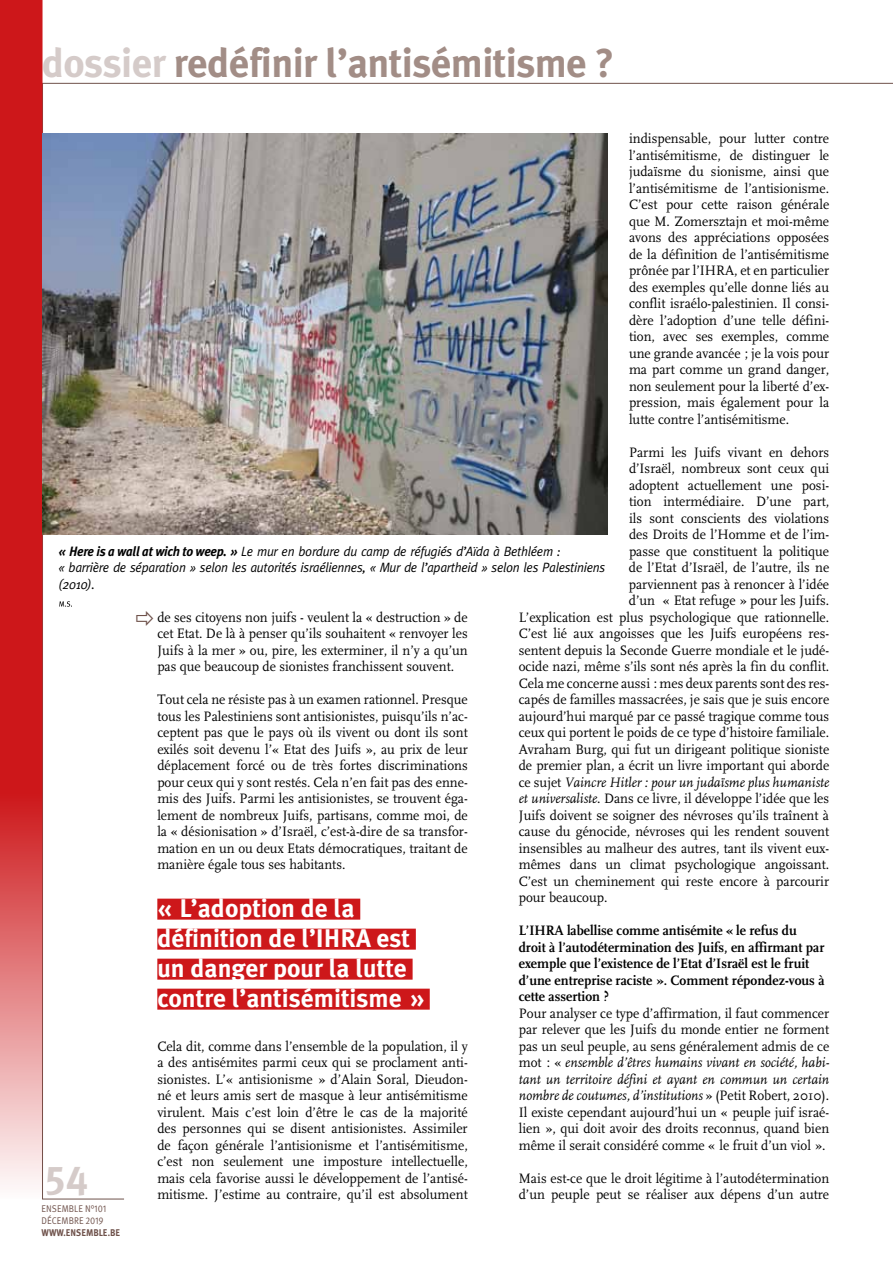
<style>
.page{position:relative;width:893px;height:1263px;background:#fff}
.page>*{position:absolute;margin:0;border:0;box-sizing:border-box;transform-origin:0 0}
.t1{font:700 40.5px "Meta Plus";letter-spacing:-.015em;color:#a28d86}
.t2{font:40.5px "Meta Plus Bold Caps";color:#d5cbc9}
.t3{font:700 25.5px/30px "Meta Plus";color:#fff}
.t4{font:14.25px/16.5px "FF Scala";color:#000;text-align:justify;scale:.95 1}
.t5{font:700 14.25px/16.5px "FF Scala";color:#000;scale:.95 1}
.t6{font:italic 14.25px "FF Scala";color:#000;scale:.95 1}
.t7{font:italic 13.5px/16.5px "Meta";letter-spacing:-.02em;color:#000;scale:.95 1}
.t8{font:9.75px/12px "Meta Pro";letter-spacing:.01em;color:#6f524b;scale:.9 1}
.t9{font:700 9.75px "Meta Plus";color:#6f524b;scale:.9 1}
.s1{color:#d5cbc9}
.s2{font-style:normal}
.s3{font-style:italic}
.s4{font-family:"Meta Plus";font-weight:700}
</style>
<div class="page">
<svg style="left:0;top:0;width:43px;height:1199px;background:#d33e40"></svg>
<img style="left:43px;top:133px;width:565px;height:401px">
<div style="left:157px;top:899px;width:203px;height:21px;background:#cd171a"></div>
<div style="left:157px;top:929px;width:259px;height:21px;background:#cd171a"></div>
<div style="left:157px;top:959px;width:256px;height:21px;background:#cd171a"></div>
<div style="left:157px;top:989px;width:273px;height:21px;background:#cd171a"></div>
<svg style="left:59px;top:601px;width:13px;height:6px"></svg>
<h1 class="t1" style="left:42px;top:39px;width:574px"><span class="s1">dossier</span> redéfinir l’antisémitisme ?</h1>
<p class="t4" style="left:629px;top:130px;width:212px">indispensable, pour lutter contre l’antisémitisme, de distinguer le judaïsme du sionisme, ainsi que l’antisémitisme de l’antisionisme.<br>C’est pour cette raison générale que M. Zomersztajn et moi-même avons des appréciations opposées de la définition de l’antisémitisme prônée par l’IHRA, et en particulier des exemples qu’elle donne liés au conflit israélo-palestinien. Il consi&shy;dère l’adoption d’une telle défini&shy;tion, avec ses exemples, comme une grande avancée ; je la vois pour ma part comme un grand danger, non seulement pour la liberté d’ex&shy;pression, mais également pour la lutte contre l’antisémitisme.</p>
<p class="t4" style="left:629px;top:444px;width:212px">Parmi les Juifs vivant en dehors</p>
<p class="t4" style="left:629px;top:460px;width:212px">d’Israël, nombreux sont ceux qui</p>
<p class="t4" style="left:629px;top:477px;width:212px">adoptent actuellement une posi-</p>
<p class="t4" style="left:629px;top:493px;width:212px">tion intermédiaire. D’une part,</p>
<p class="t4" style="left:629px;top:510px;width:212px">ils sont conscients des violations</p>
<p class="t4" style="left:629px;top:526px;width:212px">des Droits de l’Homme et de l’im-</p>
<p class="t4" style="left:629px;top:543px;width:212px">passe que constituent la politique</p>
<p class="t4" style="left:629px;top:560px;width:212px">de l’Etat d’Israël, de l’autre, ils ne</p>
<p class="t4" style="left:629px;top:576px;width:212px">parviennent pas à renoncer à l’idée</p>
<p class="t4" style="left:629px;top:593px;width:212px">d’un « Etat refuge » pour les Juifs.</p>
<p class="t4" style="left:519px;top:609px;width:328px">L’explication est plus psychologique que rationnelle.</p>
<p class="t4" style="left:519px;top:626px;width:328px">C’est lié aux angoisses que les Juifs européens res-</p>
<p class="t4" style="left:519px;top:642px;width:328px">sentent depuis la Seconde Guerre mondiale et le judé-</p>
<p class="t4" style="left:519px;top:659px;width:328px">ocide nazi, même s’ils sont nés après la fin du conflit.</p>
<p class="t4" style="left:519px;top:675px;width:328px">Cela me concerne aussi : mes deux parents sont des res-</p>
<p class="t4" style="left:519px;top:692px;width:328px">capés de familles massacrées, je sais que je suis encore</p>
<p class="t4" style="left:519px;top:708px;width:328px">aujourd’hui marqué par ce passé tragique comme tous</p>
<p class="t4" style="left:519px;top:725px;width:328px">ceux qui portent le poids de ce type d’histoire familiale.</p>
<p class="t4" style="left:519px;top:741px;width:328px">Avraham Burg, qui fut un dirigeant politique sioniste</p>
<p class="t4" style="left:519px;top:758px;width:328px">de premier plan, a écrit un livre important qui aborde</p>
<p class="t6" style="left:519px;top:775px;width:328px"><span class="s2">ce sujet</span> Vaincre Hitler : pour un judaïsme plus humaniste</p>
<p class="t4" style="left:519px;top:791px;width:328px"><span class="s3">et universaliste</span>. Dans ce livre, il développe l’idée que les</p>
<p class="t4" style="left:519px;top:807px;width:328px">Juifs doivent se soigner des névroses qu’ils traînent à</p>
<p class="t4" style="left:519px;top:824px;width:328px">cause du génocide, névroses qui les rendent souvent</p>
<p class="t4" style="left:519px;top:840px;width:328px">insensibles au malheur des autres, tant ils vivent eux-</p>
<p class="t4" style="left:519px;top:857px;width:328px">mêmes dans un climat psychologique angoissant.</p>
<p class="t4" style="left:519px;top:873px;width:328px">C’est un cheminement qui reste encore à parcourir</p>
<p class="t4" style="left:519px;top:890px;width:95px">pour beaucoup.</p>
<p class="t5" style="left:519px;top:922px;width:323px">L’IHRA labellise comme antisémite « le refus du droit à l’autodétermination des Juifs, en affirmant par exemple que l’existence de l’Etat d’Israël est le fruit d’une entreprise raciste ». Comment répondez-vous à cette assertion ?</p>
<p class="t4" style="left:519px;top:1005px;width:328px">Pour analyser ce type d’affirmation, il faut commencer par relever que les Juifs du monde entier ne forment pas un seul peuple, au sens généralement admis de ce mot : « <span class="s3">ensemble d’êtres humains vivant en société, habi&shy;tant un territoire défini et ayant en commun un certain nombre de coutumes, d’institutions</span> » (Petit Robert, 2010).<br>Il existe cependant aujourd’hui un « peuple juif israé&shy;lien », qui doit avoir des droits reconnus, quand bien même il serait considéré comme « le fruit d’un viol ».</p>
<p class="t4" style="left:519px;top:1170px;width:328px">Mais est-ce que le droit légitime à l’autodétermination d’un peuple peut se réaliser aux dépens d’un autre</p>
<p class="t7" style="left:58px;top:542px;width:577px"><span class="s4">« Here is a wall at wich to weep. »</span> Le mur en bordure du camp de réfugiés d’Aïda à Bethléem :<br>« barrière de séparation » selon les autorités israéliennes, « Mur de l’apartheid » selon les Palestiniens (2010).</p>
<p class="t4" style="left:157px;top:609px;width:328px">de ses citoyens non juifs - veulent la « destruction » de cet Etat. De là à penser qu’ils souhaitent « renvoyer les Juifs à la mer » ou, pire, les exterminer, il n’y a qu’un pas que beaucoup de sionistes franchissent souvent.</p>
<p class="t4" style="left:157px;top:691px;width:328px">Tout cela ne résiste pas à un examen rationnel. Presque tous les Palestiniens sont antisionistes, puisqu’ils n’ac&shy;ceptent pas que le pays où ils vivent ou dont ils sont exilés soit devenu l’« Etat des Juifs », au prix de leur déplacement forcé ou de très fortes discriminations pour ceux qui y sont restés. Cela n’en fait pas des enne&shy;mis des Juifs. Parmi les antisionistes, se trouvent éga&shy;lement de nombreux Juifs, partisans, comme moi, de la « désionisation » d’Israël, c’est-à-dire de sa transfor&shy;mation en un ou deux Etats démocratiques, traitant de manière égale tous ses habitants.</p>
<h2 class="t3" style="left:157px;top:893px;width:268px">« L’adoption de la définition de l’IHRA est un danger pour la lutte contre l’antisémitisme »</h2>
<p class="t4" style="left:157px;top:1038px;width:328px">Cela dit, comme dans l’ensemble de la population, il y a des antisémites parmi ceux qui se proclament anti&shy;sionistes. L’« antisionisme » d’Alain Soral, Dieudon&shy;né et leurs amis sert de masque à leur antisémitisme virulent. Mais c’est loin d’être le cas de la majorité des personnes qui se disent antisionistes. Assimiler de façon générale l’antisionisme et l’antisémitisme, c’est non seulement une imposture intellectuelle, mais cela favorise aussi le développement de l’antisé&shy;mitisme. J’estime au contraire, qu’il est absolument</p>
<h1 class="t2" style="left:45px;top:1156px;width:45px">54</h1>
<p class="t8" style="left:42px;top:1203px;width:73px">ENSEMBLE N°101<br>DÉCEMBRE 2019</p>
<p class="t9" style="left:41px;top:1227px;width:89px">www.ensemble.be</p>
</div>
